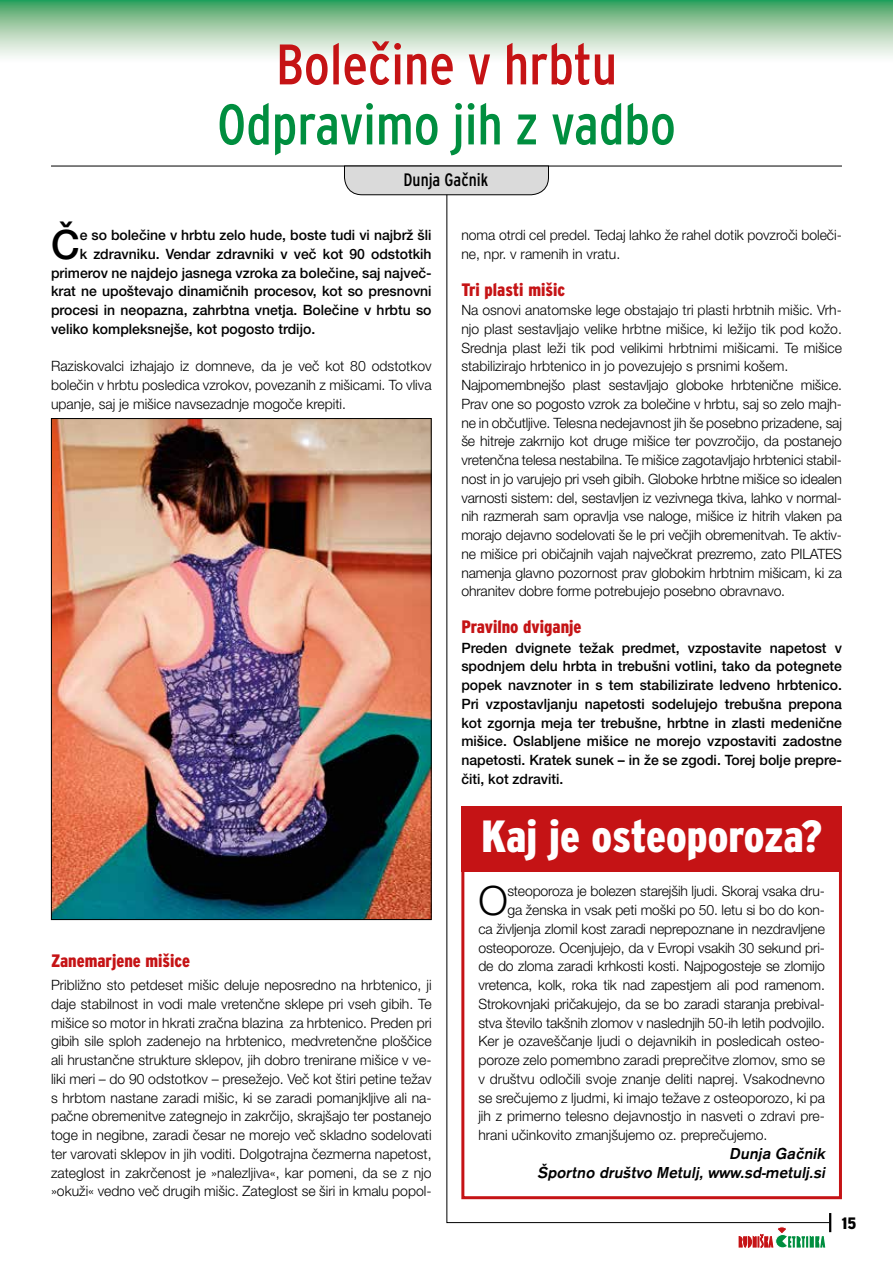
<style>
.page{position:relative;width:893px;height:1263px;background:#fff}
.page>*{position:absolute;margin:0;border:0;box-sizing:border-box;transform-origin:0 0}
.t1{font:57px "Interstate Cond";color:#008e3f}
.t2{font:57px "Interstate Cond";color:#c51315}
.t3{font:900 45px "Interstate Cond";letter-spacing:-.005em;color:#fff}
.t4{font:500 40.5px "Helvetica Neue LT Pro";color:#000}
.t5{font:300 40.5px "Helvetica Neue LT Pro";color:#000}
.t6{font:900 18px "Interstate Cond";color:#c51315}
.t7{font:18px "Interstate Cond";color:#000}
.t8{font:italic 500 16.5px/18.8px "Accius TEE";color:#000;text-align:right}
.t9{font:900 16.5px "Interstate Cond";color:#000}
.t10{font:300 14.25px/18.8px "Helvetica Neue LT Pro";letter-spacing:-.01em;color:#000;text-align:justify}
.t11{font:500 14.25px/18.8px "Helvetica Neue LT Pro";color:#000;text-align:justify}
</style>
<div class="page">
<svg style="left:0;top:0;width:893px;height:57px;background:#a1ceac"></svg>
<svg style="left:739px;top:1213px;width:92px;height:35px"></svg>
<svg style="left:446px;top:196px;width:384px;height:1027px"></svg>
<hr style="left:51px;top:166px;width:791px;height:1px;background:#000">
<svg style="left:344px;top:165px;width:205px;height:31px;background:#cacaca"></svg>
<div style="left:461px;top:806px;width:381px;height:393px;background:#fff;border:3px solid #c51315"></div>
<div style="left:461px;top:806px;width:381px;height:66px;background:#c51315"></div>
<img style="left:53px;top:420px;width:377px;height:498px">
<h1 class="t2" style="left:276px;top:33px;width:343px">BoleËine v hrbtu</h1>
<h1 class="t1" style="left:217px;top:93px;width:460px">Odpravimo jih z vadbo</h1>
<p class="t7" style="left:403px;top:170px;width:86px">Dunja GaËnik</p>
<h3 class="t4" style="left:51px;top:220px;width:30px">Č</h3>
<p class="t11" style="left:80px;top:225px;width:353px">e so bolečine v hrbtu zelo hude, boste tudi vi najbrž šli</p>
<p class="t11" style="left:80px;top:244px;width:353px">k zdravniku. Vendar zdravniki v več kot 90 odstotkih</p>
<p class="t11" style="left:51px;top:263px;width:382px">primerov ne najdejo jasnega vzroka za bolečine, saj največ-</p>
<p class="t11" style="left:51px;top:282px;width:382px">krat ne upoštevajo dinamičnih procesov, kot so presnovni</p>
<p class="t11" style="left:51px;top:300px;width:382px">procesi in neopazna, zahrbtna vnetja. Bolečine v hrbtu so</p>
<p class="t11" style="left:51px;top:319px;width:266px">veliko kompleksnejše, kot pogosto trdijo.</p>
<p class="t10" style="left:51px;top:357px;width:382px">Raziskovalci izhajajo iz domneve, da je več kot 80 odstotkov bolečin v hrbtu posledica vzrokov, povezanih z mišicami. To vliva upanje, saj je mišice navsezadnje mogoče krepiti.</p>
<p class="t6" style="left:51px;top:951px;width:141px">Zanemarjene mišice</p>
<p class="t10" style="left:51px;top:975px;width:382px">Približno sto petdeset mišic deluje neposredno na hrbtenico, ji daje stabilnost in vodi male vretenčne sklepe pri vseh gibih. Te mišice so motor in hkrati zračna blazina za hrbtenico. Preden pri gibih sile sploh zadenejo na hrbtenico, medvretenčne ploščice ali hrustančne strukture sklepov, jih dobro trenirane mišice v ve&shy;liki meri – do 90 odstotkov – presežejo. Več kot štiri petine težav s hrbtom nastane zaradi mišic, ki se zaradi pomanjkljive ali na&shy;pačne obremenitve zategnejo in zakrčijo, skrajšajo ter postanejo toge in negibne, zaradi česar ne morejo več skladno sodelovati ter varovati sklepov in jih voditi. Dolgotrajna čezmerna napetost, zateglost in zakrčenost je »nalezljiva«, kar pomeni, da se z njo »okuži« vedno več drugih mišic. Zateglost se širi in kmalu popol-</p>
<p class="t10" style="left:461px;top:225px;width:382px">noma otrdi cel predel. Tedaj lahko že rahel dotik povzroči boleči&shy;ne, npr. v ramenih in vratu.</p>
<p class="t6" style="left:461px;top:279px;width:105px">Tri plasti mišic</p>
<p class="t10" style="left:461px;top:300px;width:382px;text-align:left">Na osnovi anatomske lege obstajajo tri plasti hrbtnih mišic. Vrh&shy;njo plast sestavljajo velike hrbtne mišice, ki ležijo tik pod kožo.<br>Srednja plast leži tik pod velikimi hrbtnimi mišicami. Te mišice stabilizirajo hrbtenico in jo povezujejo s prsnimi košem.<br>Najpomembnejšo plast sestavljajo globoke hrbtenične mišice.<br>Prav one so pogosto vzrok za bolečine v hrbtu, saj so zelo majh&shy;ne in občutljive. Telesna nedejavnost jih še posebno prizadene, saj še hitreje zakrnijo kot druge mišice ter povzročijo, da postanejo vretenčna telesa nestabilna. Te mišice zagotavljajo hrbtenici stabil&shy;nost in jo varujejo pri vseh gibih. Globoke hrbtne mišice so idealen varnosti sistem: del, sestavljen iz vezivnega tkiva, lahko v normal&shy;nih razmerah sam opravlja vse naloge, mišice iz hitrih vlaken pa morajo dejavno sodelovati še le pri večjih obremenitvah. Te aktiv&shy;ne mišice pri običajnih vajah največkrat prezremo, zato PILATES namenja glavno pozornost prav globokim hrbtnim mišicam, ki za ohranitev dobre forme potrebujejo posebno obravnavo.</p>
<p class="t6" style="left:461px;top:617px;width:122px">Pravilno dviganje</p>
<p class="t11" style="left:461px;top:638px;width:382px">Preden dvignete težak predmet, vzpostavite napetost v spodnjem delu hrbta in trebušni votlini, tako da potegnete popek navznoter in s tem stabilizirate ledveno hrbtenico.<br>Pri vzpostavljanju napetosti sodelujejo trebušna prepona kot zgornja meja ter trebušne, hrbtne in zlasti medenične mišice. Oslabljene mišice ne morejo vzpostaviti zadostne napetosti. Kratek sunek – in že se zgodi. Torej bolje prepre&shy;čiti, kot zdraviti.</p>
<h2 class="t3" style="left:481px;top:811px;width:343px">Kaj je osteoporoza?</h2>
<h3 class="t5" style="left:478px;top:876px;width:31px">O</h3>
<p class="t10" style="left:507px;top:882px;width:319px">steoporoza je bolezen starejših ljudi. Skoraj vsaka dru-</p>
<p class="t10" style="left:507px;top:900px;width:319px">ga ženska in vsak peti moški po 50. letu si bo do kon-</p>
<p class="t10" style="left:478px;top:919px;width:348px">ca življenja zlomil kost zaradi neprepoznane in nezdravljene</p>
<p class="t10" style="left:478px;top:938px;width:348px">osteoporoze. Ocenjujejo, da v Evropi vsakih 30 sekund pri-</p>
<p class="t10" style="left:478px;top:957px;width:348px">de do zloma zaradi krhkosti kosti. Najpogosteje se zlomijo</p>
<p class="t10" style="left:478px;top:975px;width:348px">vretenca, kolk, roka tik nad zapestjem ali pod ramenom.</p>
<p class="t10" style="left:478px;top:994px;width:348px">Strokovnjaki pričakujejo, da se bo zaradi staranja prebival-</p>
<p class="t10" style="left:478px;top:1013px;width:348px">stva število takšnih zlomov v naslednjih 50-ih letih podvojilo.</p>
<p class="t10" style="left:478px;top:1032px;width:348px">Ker je ozaveščanje ljudi o dejavnikih in posledicah osteo-</p>
<p class="t10" style="left:478px;top:1050px;width:348px">poroze zelo pomembno zaradi preprečitve zlomov, smo se</p>
<p class="t10" style="left:478px;top:1069px;width:348px">v društvu odločili svoje znanje deliti naprej. Vsakodnevno</p>
<p class="t10" style="left:478px;top:1088px;width:348px">se srečujemo z ljudmi, ki imajo težave z osteoporozo, ki pa</p>
<p class="t10" style="left:478px;top:1107px;width:348px">jih z primerno telesno dejavnostjo in nasveti o zdravi pre-</p>
<p class="t10" style="left:478px;top:1125px;width:290px">hrani učinkovito zmanjšujemo oz. preprečujemo.</p>
<p class="t8" style="left:537px;top:1144px;width:293px">Dunja Gačnik<br>Športno društvo Metulj, www.sd-metulj.si</p>
<p class="t9" style="left:842px;top:1214px;width:16px">15</p>
</div>
